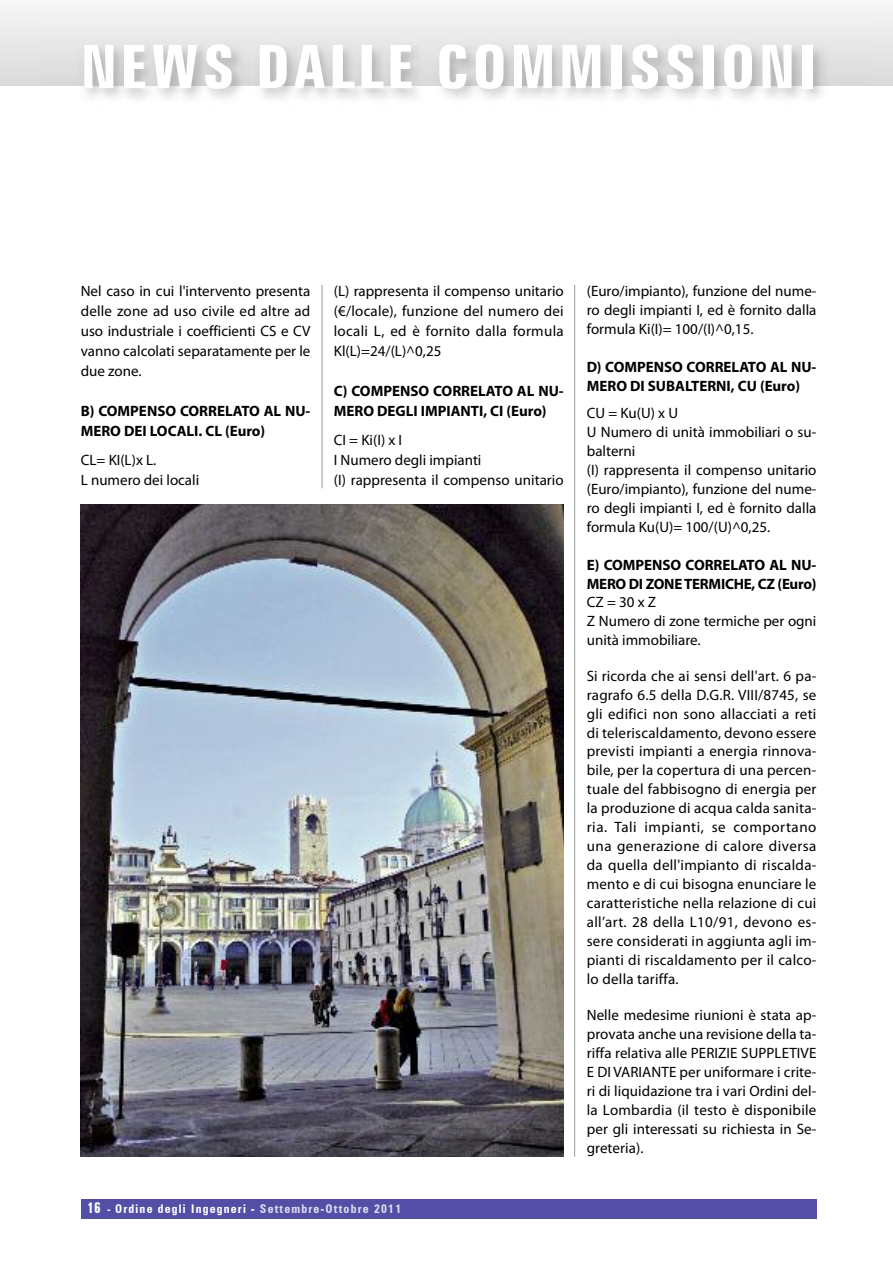
<style>
.page{position:relative;width:893px;height:1263px;background:#fff}
.page>*{position:absolute;margin:0;border:0;box-sizing:border-box;transform-origin:0 0}
.t1{font:700 extra-condensed 60px "Zurich BT";letter-spacing:.055em;color:#fff;scale:1.15 1}
.t2{font:15px/18.9px "Myriad Pro";color:#000;text-align:justify}
.t3{font:700 15px/20px "Myriad Pro";color:#000}
.t4{font:700 condensed 12px "Zurich BT";letter-spacing:.1em;color:#fff}
.s1{font-stretch:extra-condensed;font-size:15px}
.s2{font-size:10.5px}
.s3{color:#dddced}
</style>
<div class="page">
<div style="left:81px;top:1199px;width:735px;height:19px;background:#544ea6"></div>
<div style="left:0;top:0;width:893px;height:85px;background:linear-gradient(to bottom,#f7f7f7,#dadada)"></div>
<img style="left:42px;top:0;width:825px;height:99px">
<hr style="left:322px;top:285px;width:1px;height:203px;background:#999">
<hr style="left:574px;top:285px;width:1px;height:872px;background:#999">
<img style="left:81px;top:504px;width:482px;height:653px">
<h1 class="t1" style="left:81px;top:33px;width:641px">NEWS DALLE cOMMISSIONI</h1>
<p class="t2" style="left:81px;top:282px;width:231px;line-height:20px">Nel caso in cui l'intervento presenta delle zone ad uso civile ed altre ad uso industriale i coefficienti CS e CV vanno calcolati separatamente per le due zone.</p>
<p class="t3" style="left:81px;top:402px;width:231px">B) COMPENSO CORRELATO AL NU-<br>MERO DEI LOCALI. CL (Euro)</p>
<p class="t2" style="left:81px;top:451px;width:120px;line-height:20px">CL= KI(L)x L.<br>L numero dei locali</p>
<p class="t2" style="left:334px;top:282px;width:231px;line-height:20px">(L) rappresenta il compenso unitario (€/locale), funzione del numero dei locali L, ed è fornito dalla formula Kl(L)=24/(L)^0,25</p>
<p class="t3" style="left:334px;top:382px;width:231px">C) COMPENSO CORRELATO AL NU-<br>MERO DEGLI IMPIANTI, CI (Euro)</p>
<p class="t2" style="left:334px;top:431px;width:231px;line-height:20px;text-align:left">CI = Ki(I) x I<br>I Numero degli impianti<br>(I) rappresenta il compenso unitario</p>
<p class="t4" style="left:87px;top:1202px;width:315px"><span class="s1">16</span> <span class="s2">-</span> Ordine degli Ingegneri - <span class="s3">Settembre-Ottobre 2011</span></p>
<p class="t2" style="left:587px;top:283px;width:231px">(Euro/impianto), funzione del nume&shy;ro degli impianti I, ed è fornito dalla formula Ki(I)= 100/(I)^0,15.</p>
<p class="t3" style="left:587px;top:359px;width:231px;line-height:18.9px">D) COMPENSO CORRELATO AL NU-<br>MERO DI SUBALTERNI, CU (Euro)</p>
<p class="t2" style="left:587px;top:405px;width:231px;text-align:left">CU = Ku(U) x U<br>U Numero di unità immobiliari o su&shy;balterni<br>(I) rappresenta il compenso unitario (Euro/impianto), funzione del nume&shy;ro degli impianti I, ed è fornito dalla formula Ku(U)= 100/(U)^0,25.</p>
<p class="t3" style="left:587px;top:556px;width:231px;line-height:18.9px">E) COMPENSO CORRELATO AL NU-<br>MERO DI ZONETERMICHE, CZ (Euro)</p>
<p class="t2" style="left:587px;top:594px;width:231px;text-align:left">CZ=30xZ<br>Z Numero di zone termiche per ogni unità immobiliare.</p>
<p class="t2" style="left:587px;top:667px;width:231px">Si ricorda che ai sensi dell'art. 6 pa&shy;ragrafo 6.5 della D.G.R. VIII/8745, se gli edifici non sono allacciati a reti di teleriscaldamento, devono essere previsti impianti a energia rinnova&shy;bile, per la copertura di una percen&shy;tuale del fabbisogno di energia per la produzione di acqua calda sanita&shy;ria. Tali impianti, se comportano una generazione di calore diversa da quella dell'impianto di riscalda&shy;mento e di cui bisogna enunciare le caratteristiche nella relazione di cui all’art. 28 della L10/91, devono es&shy;sere considerati in aggiunta agli im&shy;pianti di riscaldamento per il calco&shy;lo della tariffa.</p>
<p class="t2" style="left:587px;top:1007px;width:231px">Nelle medesime riunioni è stata ap&shy;provata anche una revisione della ta&shy;riffa relativa alle PERIZIE SUPPLETIVE E DI VARIANTE per uniformare i crite&shy;ri di liquidazione tra i vari Ordini del&shy;la Lombardia (il testo è disponibile per gli interessati su richiesta in Se&shy;greteria).</p>
</div>
